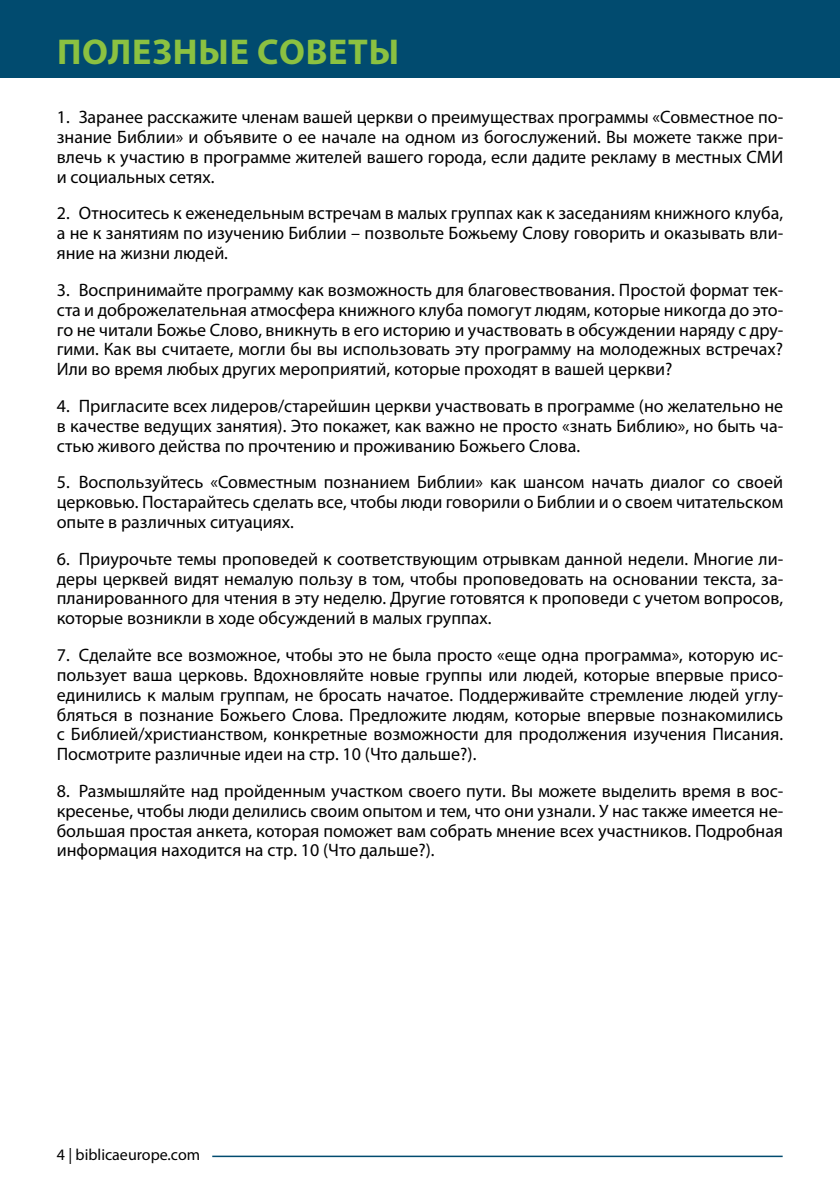
<style>
.page{position:relative;width:840px;height:1191px;background:#fff}
.page>*{position:absolute;margin:0;border:0;box-sizing:border-box;transform-origin:0 0}
.t1{font:700 36px "Myriad Pro";letter-spacing:.02em;color:#8bc141}
.t2{font:18px/19.8px "Myriad Pro";color:#000;text-align:justify}
.t3{font:16px "Myriad Pro";color:#000}
</style>
<div class="page">
<hr style="left:212px;top:1155px;width:570px;height:2px;background:#014b6f">
<div style="left:0;top:0;width:839px;height:78px;background:#014b6f"></div>
<h1 class="t1" style="left:57px;top:28px;width:343px">ПОЛЕЗНЫЕ CОВЕТЫ</h1>
<p class="t2" style="left:57px;top:107px;width:727px">1. Заранее расскажите членам вашей церкви о преимуществах программы «Совместное по&shy;знание Библии» и объявите о ее начале на одном из богослужений. Вы можете также при&shy;влечь к участию в программе жителей вашего города, если дадите рекламу в местных СМИ и социальных сетях.</p>
<p class="t2" style="left:57px;top:203px;width:727px">2. Относитесь к еженедельным встречам в малых группах как к заседаниям книжного клуба, а не к занятиям по изучению Библии – позвольте Божьему Слову говорить и оказывать вли&shy;яние на жизни людей.</p>
<p class="t2" style="left:57px;top:280px;width:727px">3. Воспринимайте программу как возможность для благовествования. Простой формат тек&shy;ста и доброжелательная атмосфера книжного клуба помогут людям, которые никогда до это&shy;го не читали Божье Слово, вникнуть в его историю и участвовать в обсуждении наряду с дру&shy;гими. Как вы считаете, могли бы вы использовать эту программу на молодежных встречах?<br>Или во время любых других мероприятий, которые проходят в вашей церкви?</p>
<p class="t2" style="left:57px;top:396px;width:727px">4. Пригласите всех лидеров/старейшин церкви участвовать в программе (но желательно не в качестве ведущих занятия). Это покажет, как важно не просто «знать Библию», но быть ча&shy;стью живого действа по прочтению и проживанию Божьего Слова.</p>
<p class="t2" style="left:57px;top:472px;width:727px">5. Воспользуйтесь «Совместным познанием Библии» как шансом начать диалог со своей церковью. Постарайтесь сделать все, чтобы люди говорили о Библии и о своем читательском опыте в различных ситуациях.</p>
<p class="t2" style="left:57px;top:548px;width:727px">6. Приурочьте темы проповедей к соответствующим отрывкам данной недели. Многие ли&shy;деры церквей видят немалую пользу в том, чтобы проповедовать на основании текста, за&shy;планированного для чтения в эту неделю. Другие готовятся к проповеди с учетом вопросов, которые возникли в ходе обсуждений в малых группах.</p>
<p class="t2" style="left:57px;top:645px;width:727px">7. Сделайте все возможное, чтобы это не была просто «еще одна программа», которую ис&shy;пользует ваша церковь. Вдохновляйте новые группы или людей, которые впервые присо&shy;единились к малым группам, не бросать начатое. Поддерживайте стремление людей углу&shy;бляться в познание Божьего Слова. Предложите людям, которые впервые познакомились с Библией/христианством, конкретные возможности для продолжения изучения Писания.<br>Посмотрите различные идеи на стр. 10 (Что дальше?).</p>
<p class="t2" style="left:57px;top:780px;width:727px">8. Размышляйте над пройденным участком своего пути. Вы можете выделить время в вос&shy;кресенье, чтобы люди делились своим опытом и тем, что они узнали. У нас также имеется не&shy;большая простая анкета, которая поможет вам собрать мнение всех участников. Подробная информация находится на стр. 10 (Что дальше?).</p>
<p class="t3" style="left:57px;top:1145px;width:145px">4 | biblicaeurope.com</p>
</div>
